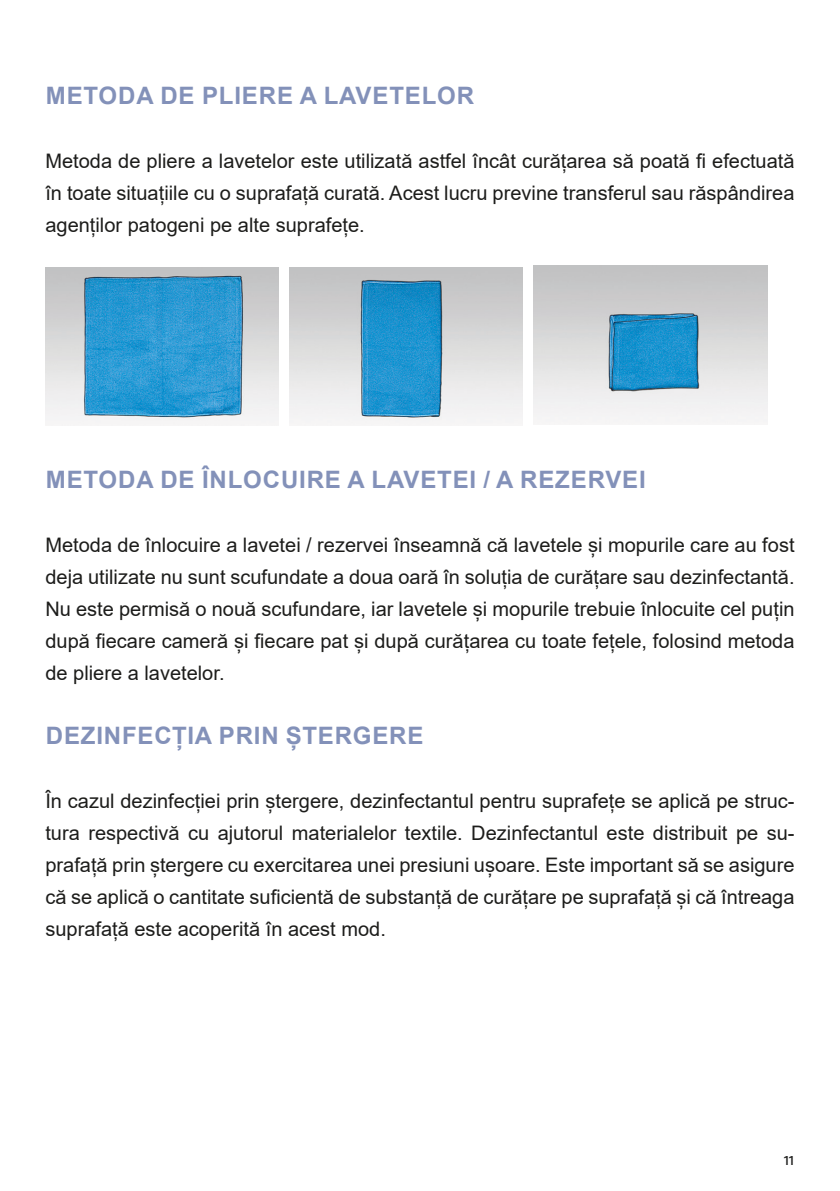
<style>
.page{position:relative;width:840px;height:1191px;background:#fff}
.page>*{position:absolute;margin:0;border:0;box-sizing:border-box;transform-origin:0 0}
.Kapitel_Subhead{font:700 24px "Arial";letter-spacing:.035em;color:#8391b9}
.Fließtext{font:20px/32px "Arial";color:#1d1d1b;text-align:justify}
.t1{font:16px "Fago OT";color:#1d1d1b}
</style>
<div class="page">
<img style="left:45px;top:268px;width:233px;height:157px">
<img style="left:289px;top:268px;width:233px;height:155px">
<img style="left:533px;top:266px;width:234px;height:158px">
<p class="Kapitel_Subhead" style="left:46px;top:79px;width:429px">METODA DE PLIERE A LAVETELOR</p>
<p class="Fließtext" style="left:45px;top:145px;width:750px">Metoda de pliere a lavetelor este utilizată astfel încât curățarea să poată fi efectuată în toate situațiile cu o suprafață curată. Acest lucru previne transferul sau răspândirea agenților patogeni pe alte suprafețe.</p>
<p class="Kapitel_Subhead" style="left:46px;top:463px;width:601px">METODA DE ÎNLOCUIRE A LAVETEI / A REZERVEI</p>
<p class="Fließtext" style="left:45px;top:529px;width:750px">Metoda de înlocuire a lavetei / rezervei înseamnă că lavetele și mopurile care au fost deja utilizate nu sunt scufundate a doua oară în soluția de curățare sau dezinfectantă.<br>Nu este permisă o nouă scufundare, iar lavetele și mopurile trebuie înlocuite cel puțin după fiecare cameră și fiecare pat și după curățarea cu toate fețele, folosind metoda de pliere a lavetelor.</p>
<p class="Kapitel_Subhead" style="left:46px;top:719px;width:379px">DEZINFECȚIA PRIN ȘTERGERE</p>
<p class="Fließtext" style="left:45px;top:785px;width:750px">În cazul dezinfecției prin ștergere, dezinfectantul pentru suprafețe se aplică pe struc&shy;tura respectivă cu ajutorul materialelor textile. Dezinfectantul este distribuit pe su&shy;prafață prin ștergere cu exercitarea unei presiuni ușoare. Este important să se asigure că se aplică o cantitate suficientă de substanță de curățare pe suprafață și că întreaga suprafață este acoperită în acest mod.</p>
<p class="t1" style="left:783px;top:1150px;width:12px">11</p>
</div>
